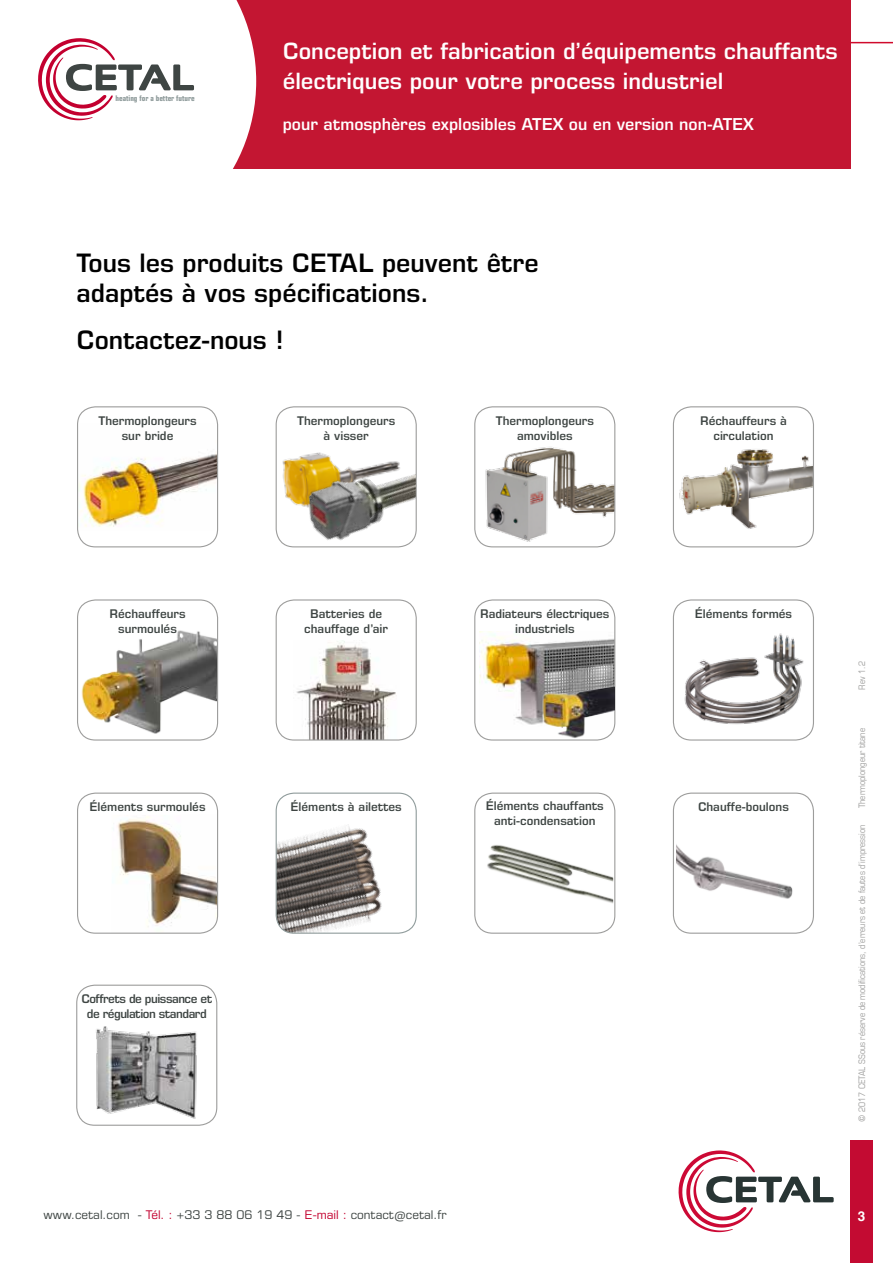
<style>
.page{position:relative;width:893px;height:1263px;background:#fff}
.page>*{position:absolute;margin:0;border:0;box-sizing:border-box;transform-origin:0 0}
.t1{font:600 25.5px/30px "Eurostile LT Pro";color:#000}
.t2{font:600 22.5px/30.3px "Eurostile LT Pro";color:#fff}
.t3{font:600 16.5px "Eurostile LT Pro";color:#fff}
.t4{font:700 13.5px "Helvetica LT Pro";color:#fff}
.t5{font:600 12px/15px "Eurostile LT Pro";color:#3e4543;text-align:center}
.t6{font:12px "Eurostile LT Pro";color:#3e4543}
.t7{font:600 12px/15px "Eurostile LT Pro";letter-spacing:-.04em;color:#3e4543;text-align:center}
.t8{font:9.3px "Eurostile LT Pro";color:#9d9d9c}
.t9{font:condensed 9px "Eurostile LT Pro";color:#9d9d9c}
.t10{font:700 condensed 7.8px "Eurostile LT Pro";color:#909c9c}
.s1{color:#c3002f}
</style>
<div class="page">
<div style="left:850px;top:1140px;width:23px;height:123px;background:#c30b32"></div>
<svg style="left:678px;top:1150px;width:156px;height:82px"></svg>
<hr style="left:0;top:42px;width:893px;height:1px;background:#d00a2c">
<div style="left:0;top:0;width:850px;height:169px;background:#c31632"></div>
<div style="left:0;top:0;width:256px;height:169px;background:#fff"></div>
<svg style="left:38px;top:38px;width:156px;height:82px;background:#dfccd1"></svg>
<img style="left:276px;top:794px;width:140px;height:139px">
<div style="left:276px;top:792px;width:141px;height:142px;border:1px solid #909c9c;border-radius:18px"></div>
<img style="left:79px;top:454px;width:137px;height:73px">
<div style="left:77px;top:406px;width:141px;height:141px;border:1px solid #9d9d9c;border-radius:18px"></div>
<img style="left:282px;top:452px;width:49px;height:55px">
<div style="left:276px;top:406px;width:141px;height:141px;border:1px solid #9d9d9c;border-radius:18px"></div>
<img style="left:476px;top:447px;width:139px;height:100px">
<div style="left:474px;top:406px;width:141px;height:141px;border:1px solid #9d9d9c;border-radius:18px"></div>
<img style="left:673px;top:449px;width:139px;height:86px">
<div style="left:673px;top:406px;width:141px;height:141px;border:1px solid #9d9d9c;border-radius:18px"></div>
<img style="left:78px;top:630px;width:140px;height:107px">
<div style="left:77px;top:599px;width:141px;height:141px;border:1px solid #9d9d9c;border-radius:18px"></div>
<img style="left:296px;top:640px;width:100px;height:98px">
<div style="left:276px;top:599px;width:141px;height:141px;border:1px solid #9d9d9c;border-radius:18px"></div>
<img style="left:479px;top:631px;width:136px;height:98px">
<div style="left:474px;top:599px;width:141px;height:141px;border:1px solid #9d9d9c;border-radius:18px"></div>
<div style="left:673px;top:599px;width:141px;height:141px;border:1px solid #9d9d9c;border-radius:18px"></div>
<img style="left:487px;top:845px;width:126px;height:59px">
<img style="left:117px;top:816px;width:101px;height:116px">
<div style="left:77px;top:792px;width:141px;height:142px;border:1px solid #9d9d9c;border-radius:18px"></div>
<div style="left:474px;top:792px;width:141px;height:142px;border:1px solid #9d9d9c;border-radius:18px"></div>
<div style="left:673px;top:792px;width:141px;height:142px;border:1px solid #9d9d9c;border-radius:18px"></div>
<img style="left:538px;top:664px;width:76px;height:75px">
<img style="left:676px;top:844px;width:117px;height:55px">
<img style="left:305px;top:460px;width:111px;height:85px">
<div style="left:76px;top:985px;width:141px;height:141px;border:1px solid #9d9d9c;border-radius:18px"></div>
<img style="left:96px;top:1026px;width:101px;height:93px">
<img style="left:684px;top:633px;width:120px;height:91px">
<p class="t10" style="left:115px;top:94px;width:81px">heating for a better future</p>
<h2 class="t2" style="left:283px;top:35px;width:557px">Conception et fabrication d’équipements chauffants électriques pour votre process industriel</h2>
<h3 class="t3" style="left:283px;top:114px;width:473px">pour atmosphères explosibles ATEX ou en version non-ATEX</h3>
<h1 class="t1" style="left:77px;top:247px;width:464px">Tous les produits CETAL peuvent être adaptés à vos spécifications.</h1>
<h1 class="t1" style="left:77px;top:324px;width:209px">Contactez-nous !</h1>
<p class="t5" style="left:98px;top:413px;width:100px">Thermoplongeurs sur bride</p>
<p class="t5" style="left:297px;top:413px;width:100px">Thermoplongeurs à visser</p>
<p class="t5" style="left:496px;top:413px;width:100px">Thermoplongeurs amovibles</p>
<p class="t5" style="left:700px;top:413px;width:88px">Réchauffeurs à circulation</p>
<p class="t5" style="left:109px;top:606px;width:78px">Réchauffeurs surmoulés</p>
<p class="t5" style="left:304px;top:606px;width:85px">Batteries de chauffage d’air</p>
<p class="t5" style="left:480px;top:606px;width:131px">Radiateurs électriques industriels</p>
<p class="t5" style="left:695px;top:606px;width:99px">Éléments formés</p>
<p class="t9" style="left:857px;top:689px;width:30px;rotate:-90deg">Rev 1.2</p>
<p class="t5" style="left:90px;top:799px;width:117px">Éléments surmoulés</p>
<p class="t7" style="left:81px;top:991px;width:132px">Coffrets de puissance et de régulation standard</p>
<p class="t5" style="left:291px;top:799px;width:113px">Éléments à ailettes</p>
<p class="t5" style="left:486px;top:798px;width:120px">Éléments chauffants anti-condensation</p>
<p class="t5" style="left:698px;top:799px;width:92px">Chauffe-boulons</p>
<p class="t9" style="left:857px;top:808px;width:81px;rotate:-90deg">Thermoplongeur titane</p>
<p class="t9" style="left:857px;top:1121px;width:298px;rotate:-90deg">© 2017 CETAL SSous réserve de modifications, d’erreurs et de fautes d’impression</p>
<p class="t8" style="left:856px;top:1120px;width:37px;rotate:-90deg">Rev 1.2</p>
<p class="t6" style="left:44px;top:1208px;width:405px">www.cetal.com - <span class="s1">Tél. :</span> +33 3 88 06 19 49 - <span class="s1">E-mail :</span> contact@cetal.fr</p>
<p class="t4" style="left:858px;top:1207px;width:9px">3</p>
</div>
